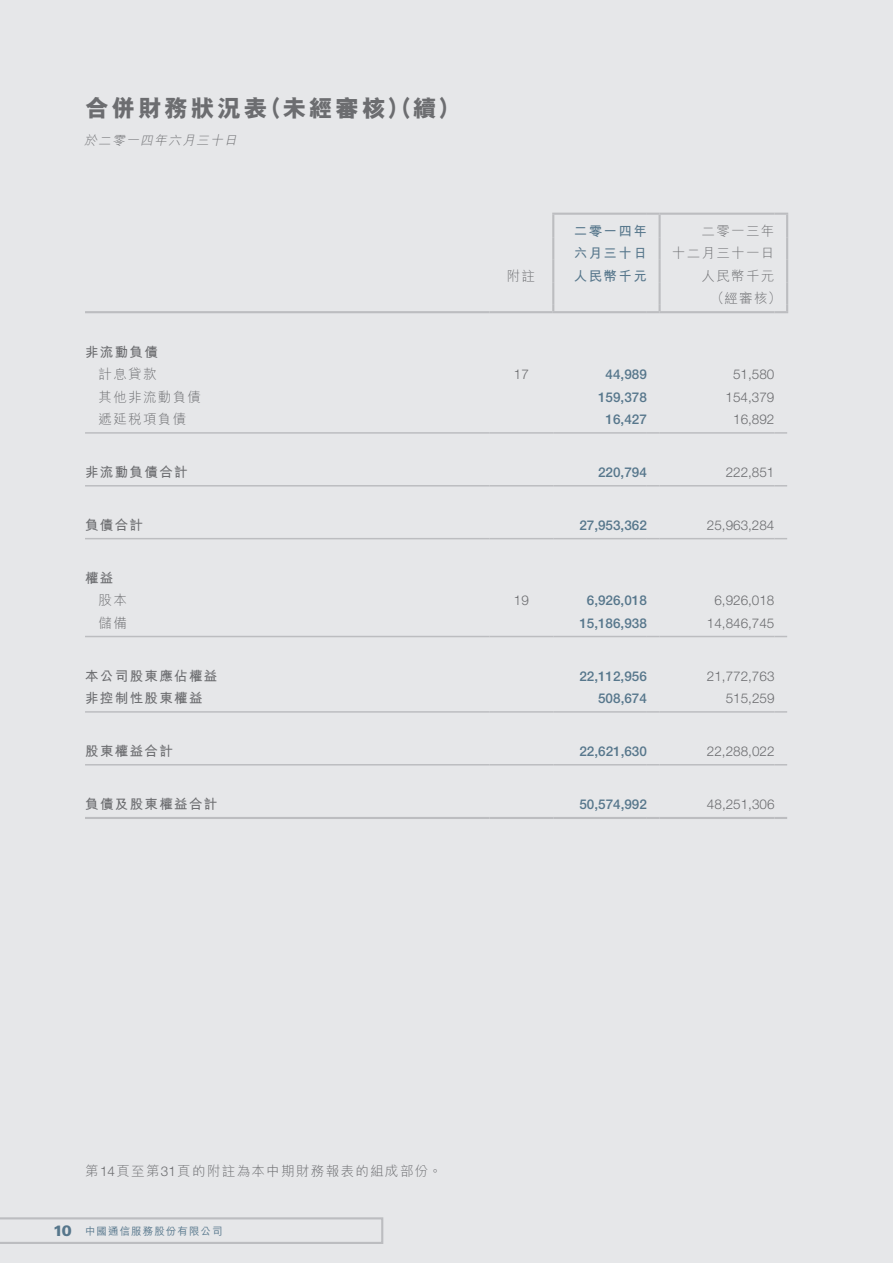
<style>
.page{position:relative;width:893px;height:1263px;background:#e6e7e9}
.page>*{position:absolute;margin:0;border:0;box-sizing:border-box;transform-origin:0 0}
.t1{font:800 24px "M Hei HK";letter-spacing:.1em;color:#6c6d70}
.t2{font:300 13.5px "Helvetica Neue LT Std";color:#6c6d70}
.t3{font:500 13.5px "Helvetica Neue LT Std";color:#57778c}
.t4{font:300 13.5px/22.5px "M Hei HK";letter-spacing:.1em;color:#6c6d70}
.t5{font:700 13.5px "M Hei HK";letter-spacing:.1em;color:#6c6d70}
.t6{font:700 13.5px "M Hei HK";letter-spacing:.1em;color:#57778c}
.t7{font:italic 300 12.75px "M Hei HK";color:#6c6d70}
.t8{font:500 10.5px "M Hei HK";letter-spacing:.1em;color:#57778c}
.s1{font-family:"Helvetica Neue LT Std"}
.s2{font-family:"Univers LT Std";font-weight:900;font-size:15px}
</style>
<div class="page">
<svg style="left:0;top:1217px;width:383px;height:27px"></svg>
<hr style="left:85px;top:311px;width:404px;height:2px;background:#bcbdc0">
<hr style="left:489px;top:311px;width:63px;height:2px;background:#bcbdc0">
<hr style="left:552px;top:311px;width:95px;height:2px;background:#bcbdc0">
<hr style="left:660px;top:311px;width:114px;height:2px;background:#bcbdc0">
<hr style="left:658px;top:215px;width:3px;height:22px;background:#bcbdc0">
<hr style="left:786px;top:215px;width:2px;height:22px;background:#bcbdc0">
<hr style="left:658px;top:237px;width:3px;height:23px;background:#bcbdc0">
<hr style="left:786px;top:237px;width:2px;height:23px;background:#bcbdc0">
<hr style="left:658px;top:260px;width:3px;height:22px;background:#bcbdc0">
<hr style="left:786px;top:260px;width:2px;height:22px;background:#bcbdc0">
<hr style="left:658px;top:282px;width:3px;height:23px;background:#bcbdc0">
<hr style="left:786px;top:282px;width:2px;height:23px;background:#bcbdc0">
<hr style="left:85px;top:432px;width:404px;height:2px;background:#bcbdc0">
<hr style="left:489px;top:432px;width:64px;height:2px;background:#bcbdc0">
<hr style="left:553px;top:432px;width:94px;height:2px;background:#bcbdc0">
<svg style="left:647px;top:432px;width:13px;height:2px"></svg>
<hr style="left:660px;top:432px;width:114px;height:2px;background:#bcbdc0">
<svg style="left:774px;top:432px;width:13px;height:2px"></svg>
<svg style="left:647px;top:305px;width:14px;height:8px"></svg>
<svg style="left:774px;top:305px;width:14px;height:8px"></svg>
<hr style="left:85px;top:485px;width:404px;height:1px;background:#bcbdc0">
<hr style="left:489px;top:485px;width:64px;height:1px;background:#bcbdc0">
<hr style="left:553px;top:485px;width:94px;height:1px;background:#bcbdc0">
<svg style="left:647px;top:485px;width:13px;height:1px"></svg>
<hr style="left:660px;top:485px;width:114px;height:1px;background:#bcbdc0">
<svg style="left:774px;top:485px;width:13px;height:1px"></svg>
<hr style="left:552px;top:215px;width:2px;height:22px;background:#bcbdc0">
<hr style="left:85px;top:538px;width:404px;height:1px;background:#bcbdc0">
<hr style="left:489px;top:538px;width:64px;height:1px;background:#bcbdc0">
<hr style="left:553px;top:538px;width:94px;height:1px;background:#bcbdc0">
<svg style="left:647px;top:538px;width:13px;height:1px"></svg>
<hr style="left:660px;top:538px;width:114px;height:1px;background:#bcbdc0">
<svg style="left:774px;top:538px;width:13px;height:1px"></svg>
<hr style="left:85px;top:636px;width:404px;height:1px;background:#bcbdc0">
<hr style="left:489px;top:636px;width:64px;height:1px;background:#bcbdc0">
<hr style="left:553px;top:636px;width:94px;height:1px;background:#bcbdc0">
<svg style="left:647px;top:636px;width:13px;height:1px"></svg>
<hr style="left:660px;top:636px;width:114px;height:1px;background:#bcbdc0">
<svg style="left:774px;top:636px;width:13px;height:1px"></svg>
<hr style="left:85px;top:711px;width:404px;height:2px;background:#bcbdc0">
<hr style="left:489px;top:711px;width:64px;height:2px;background:#bcbdc0">
<hr style="left:553px;top:711px;width:94px;height:2px;background:#bcbdc0">
<svg style="left:647px;top:711px;width:13px;height:2px"></svg>
<hr style="left:660px;top:711px;width:114px;height:2px;background:#bcbdc0">
<svg style="left:774px;top:711px;width:13px;height:2px"></svg>
<hr style="left:85px;top:764px;width:404px;height:1px;background:#bcbdc0">
<hr style="left:489px;top:764px;width:64px;height:1px;background:#bcbdc0">
<hr style="left:553px;top:764px;width:94px;height:1px;background:#bcbdc0">
<svg style="left:647px;top:764px;width:13px;height:1px"></svg>
<hr style="left:660px;top:764px;width:114px;height:1px;background:#bcbdc0">
<svg style="left:774px;top:764px;width:13px;height:1px"></svg>
<hr style="left:552px;top:237px;width:2px;height:23px;background:#bcbdc0">
<hr style="left:85px;top:817px;width:404px;height:2px;background:#bcbdc0">
<hr style="left:489px;top:817px;width:64px;height:2px;background:#bcbdc0">
<hr style="left:553px;top:817px;width:94px;height:2px;background:#bcbdc0">
<svg style="left:647px;top:817px;width:13px;height:2px"></svg>
<hr style="left:660px;top:817px;width:114px;height:2px;background:#bcbdc0">
<svg style="left:774px;top:817px;width:13px;height:2px"></svg>
<hr style="left:552px;top:260px;width:2px;height:22px;background:#bcbdc0">
<hr style="left:552px;top:282px;width:2px;height:23px;background:#bcbdc0">
<svg style="left:552px;top:305px;width:2px;height:6px"></svg>
<hr style="left:552px;top:213px;width:95px;height:2px;background:#bcbdc0">
<hr style="left:660px;top:213px;width:114px;height:2px;background:#bcbdc0">
<svg style="left:647px;top:213px;width:13px;height:2px"></svg>
<svg style="left:774px;top:213px;width:14px;height:2px"></svg>
<h1 class="t1" style="left:85px;top:96px;width:377px">合併財務狀況表（未經審核）（續）</h1>
<p class="t7" style="left:84px;top:134px;width:157px">於二零一四年六月三十日</p>
<p class="t6" style="left:574px;top:221px;width:74px">二零一四年</p>
<p class="t4" style="left:701px;top:219px;width:74px">二零一三年</p>
<p class="t6" style="left:574px;top:243px;width:74px">六月三十日</p>
<p class="t4" style="left:672px;top:242px;width:104px">十二月三十一日</p>
<p class="t4" style="left:507px;top:264px;width:30px">附註</p>
<p class="t6" style="left:574px;top:266px;width:74px">人民幣千元</p>
<p class="t4" style="left:711px;top:264px;width:72px;text-indent:-9px">人民幣千元（經審核）</p>
<p class="t5" style="left:85px;top:342px;width:74px">非流動負債</p>
<p class="t4" style="left:99px;top:363px;width:60px">計息貸款</p>
<p class="t2" style="left:514px;top:366px;width:17px">17</p>
<p class="t3" style="left:606px;top:366px;width:43px">44,989</p>
<p class="t2" style="left:733px;top:366px;width:43px">51,580</p>
<p class="t4" style="left:99px;top:385px;width:104px">其他非流動負債</p>
<p class="t3" style="left:598px;top:389px;width:50px">159,378</p>
<p class="t2" style="left:726px;top:388px;width:50px">154,379</p>
<p class="t4" style="left:99px;top:408px;width:89px">遞延稅項負債</p>
<p class="t3" style="left:606px;top:411px;width:43px">16,427</p>
<p class="t2" style="left:733px;top:411px;width:43px">16,892</p>
<p class="t5" style="left:85px;top:462px;width:104px">非流動負債合計</p>
<p class="t3" style="left:598px;top:464px;width:50px">220,794</p>
<p class="t2" style="left:726px;top:464px;width:50px">222,851</p>
<p class="t5" style="left:85px;top:515px;width:60px">負債合計</p>
<p class="t3" style="left:579px;top:517px;width:69px">27,953,362</p>
<p class="t2" style="left:707px;top:517px;width:69px">25,963,284</p>
<p class="t5" style="left:85px;top:568px;width:30px">權益</p>
<p class="t4" style="left:99px;top:589px;width:30px">股本</p>
<p class="t2" style="left:514px;top:592px;width:17px">19</p>
<p class="t3" style="left:587px;top:592px;width:62px">6,926,018</p>
<p class="t2" style="left:714px;top:592px;width:62px">6,926,018</p>
<p class="t4" style="left:99px;top:611px;width:30px">儲備</p>
<p class="t3" style="left:579px;top:615px;width:69px">15,186,938</p>
<p class="t2" style="left:707px;top:615px;width:69px">14,846,745</p>
<p class="t5" style="left:85px;top:666px;width:134px">本公司股東應佔權益</p>
<p class="t3" style="left:579px;top:668px;width:69px">22,112,956</p>
<p class="t2" style="left:707px;top:667px;width:69px">21,772,763</p>
<p class="t5" style="left:85px;top:688px;width:119px">非控制性股東權益</p>
<p class="t3" style="left:598px;top:690px;width:50px">508,674</p>
<p class="t2" style="left:726px;top:690px;width:50px">515,259</p>
<p class="t5" style="left:85px;top:741px;width:89px">股東權益合計</p>
<p class="t3" style="left:579px;top:743px;width:69px">22,621,630</p>
<p class="t2" style="left:707px;top:743px;width:69px">22,288,022</p>
<p class="t5" style="left:85px;top:794px;width:134px">負債及股東權益合計</p>
<p class="t3" style="left:579px;top:796px;width:69px">50,574,992</p>
<p class="t2" style="left:707px;top:796px;width:69px">48,251,306</p>
<p class="t4" style="left:85px;top:1160px;width:358px">第<span class="s1">14</span>頁至第<span class="s1">31</span>頁的附註為本中期財務報表的組成部份。</p>
<p class="t8" style="left:53px;top:1223px;width:171px"><span class="s2">10</span> 中國通信服務股份有限公司</p>
</div>
